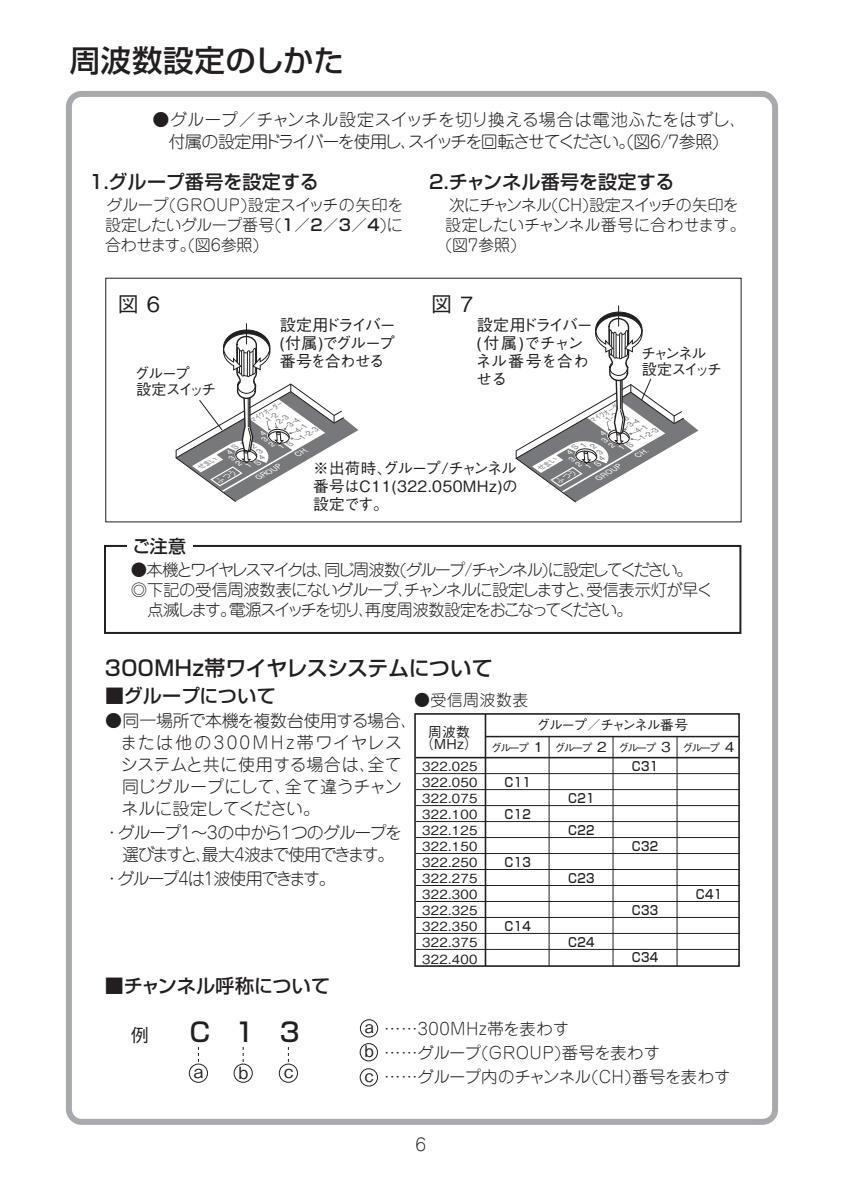
<style>
.page{position:relative;width:842px;height:1191px;background:#fff}
.page>*{position:absolute;margin:0;border:0;box-sizing:border-box;transform-origin:0 0}
.t1{font:500 30.4px "Shin Go Pro";letter-spacing:.025em;color:#231f20}
.t2{font:500 26px "Shin Go Pro";color:#231f20}
.t3{font:500 21px "Shin Go Pro";letter-spacing:-.01em;color:#231f20}
.t4{font:500 21px "Gothic BBB Pro";color:#231f20}
.t5{font:500 19px "Shin Go Pro";color:#231f20}
.t6{font:500 18.2px "Gothic BBB Pro";color:#231f20}
.t7{font:500 18px "Shin Go Pro";color:#231f20}
.t8{font:300 17px/22px "Jun 101 Pro";letter-spacing:-.015em;color:#231f20}
.t9{font:300 17px/22px "Jun 101 Pro";letter-spacing:-.035em;color:#231f20}
.t10{font:300 17px/22px "Jun 101 Pro";letter-spacing:-.08em;color:#231f20}
.t11{font:300 17px "Jun 101 Pro";letter-spacing:-.085em;color:#231f20}
.t12{font:500 16.8px "Gothic BBB Pro";color:#231f20}
.t13{font:300 16.4px/23.6px "Jun 101 Pro";letter-spacing:-.005em;color:#231f20}
.t14{font:300 16.4px "Jun 101 Pro";letter-spacing:-.125em;color:#231f20}
.t15{font:300 16.4px "Jun 101 Pro";letter-spacing:-.065em;color:#231f20}
.t16{font:300 16.4px "Jun 101 Pro";letter-spacing:-.115em;color:#231f20}
.t17{font:300 16px/20px "Jun 101 Pro";letter-spacing:-.01em;color:#231f20;text-align:justify}
.t18{font:500 16px/18px "Gothic BBB Pro";letter-spacing:-.08em;color:#231f20;text-align:justify}
.t19{font:500 16px/18px "Gothic BBB Pro";letter-spacing:-.04em;color:#231f20}
.t20{font:500 15.6px/18.2px "Gothic BBB Pro";letter-spacing:.02em;color:#231f20;text-align:justify}
.t21{font:500 15px/16px "Gothic BBB Pro";letter-spacing:-.145em;color:#231f20}
.t22{font:500 15px/16px "Gothic BBB Pro";letter-spacing:-.115em;color:#231f20}
.t23{font:500 13.6px "Gothic BBB Pro";letter-spacing:-.105em;color:#231f20}
.t24{font:500 13.6px/12.8px "Gothic BBB Pro";letter-spacing:-.08em;color:#231f20;text-align:center}
.t25{font:500 12.6px/16px "Gothic BBB Pro";letter-spacing:.025em;color:#231f20;text-align:justify;scale:1.05 1}
.t26{font:500 12.6px "Shin Go Pro";letter-spacing:.025em;color:#231f20;scale:.88 1}
.t27{font:500 11.2px "Gothic BBB Pro";letter-spacing:-.185em;color:#231f20}
.t28{font:italic 7.8px/8.2px "Helvetica";color:#76787b}
.t29{font:italic 500 7.8px "Gothic BBB Pro";color:#76787b;scale:.76 1}
.t30{font:italic 7.4px "Helvetica";color:#fff}
.s1{font-family:"Shin Go Pro";font-weight:500}
.s2{font-size:13.6px}
</style>
<div class="page">
<div style="left:66px;top:91px;width:712px;height:1033px;border:6px solid #a8a9ad;border-radius:13px"></div>
<div style="left:104px;top:545px;width:637px;height:89px;background:#fff;border:2px solid #231f20"></div>
<div style="left:189px;top:1063px;width:19px;height:19px;border:1px solid #231f20;border-radius:50%"></div>
<div style="left:234px;top:1063px;width:19px;height:19px;border:1px solid #231f20;border-radius:50%"></div>
<div style="left:279px;top:1063px;width:19px;height:19px;border:1px solid #231f20;border-radius:50%"></div>
<div style="left:360px;top:1019px;width:18px;height:18px;border:1px solid #231f20;border-radius:50%"></div>
<div style="left:360px;top:1043px;width:18px;height:18px;border:1px solid #231f20;border-radius:50%"></div>
<div style="left:360px;top:1068px;width:18px;height:18px;border:1px solid #231f20;border-radius:50%"></div>
<div style="left:414px;top:713px;width:326px;height:254px;border:2px solid #231f20"></div>
<hr style="left:416px;top:757px;width:323px;height:1px;background:#231f20">
<hr style="left:416px;top:773px;width:323px;height:1px;background:#231f20">
<hr style="left:416px;top:789px;width:323px;height:1px;background:#231f20">
<hr style="left:416px;top:805px;width:323px;height:1px;background:#231f20">
<hr style="left:416px;top:821px;width:323px;height:1px;background:#231f20">
<hr style="left:416px;top:837px;width:323px;height:1px;background:#231f20">
<hr style="left:416px;top:853px;width:323px;height:1px;background:#231f20">
<hr style="left:416px;top:869px;width:323px;height:1px;background:#231f20">
<hr style="left:416px;top:885px;width:323px;height:1px;background:#231f20">
<hr style="left:416px;top:901px;width:323px;height:1px;background:#231f20">
<hr style="left:416px;top:917px;width:323px;height:1px;background:#231f20">
<hr style="left:416px;top:933px;width:323px;height:1px;background:#231f20">
<hr style="left:416px;top:949px;width:323px;height:1px;background:#231f20">
<hr style="left:485px;top:714px;width:1px;height:252px;background:#231f20">
<hr style="left:549px;top:736px;width:1px;height:230px;background:#231f20">
<hr style="left:613px;top:736px;width:1px;height:230px;background:#231f20">
<hr style="left:677px;top:736px;width:1px;height:230px;background:#231f20">
<hr style="left:486px;top:736px;width:253px;height:1px;background:#231f20">
<div style="left:127px;top:534px;width:65px;height:24px;background:#fff"></div>
<svg style="left:172px;top:277px;width:186px;height:271px"></svg>
<svg style="left:512px;top:277px;width:186px;height:270px"></svg>
<h1 class="t1" style="left:70px;top:36px;width:276px">周波数設定のしかた</h1>
<p class="t9" style="left:168px;top:107px;width:580px;text-indent:-16px">●グループ／チャンネル設定スイッチを切り換える場合は電池ふたをはずし、付属の設定用ドライバーを使用し､スイッチを回転させてください｡(図6/7参照)</p>
<p class="t5" style="left:89px;top:166px;width:231px">1.グループ番号を設定する</p>
<p class="t17" style="left:105px;top:193px;width:300px">グループ(GROUP)設定スイッチの矢印を設定したいグループ番号(<span class="s1">1</span>／<span class="s1">2</span>／<span class="s1">3</span>／<span class="s1">4</span>)に合わせます｡(図6参照)</p>
<p class="t5" style="left:429px;top:166px;width:247px">2.チャンネル番号を設定する</p>
<p class="t17" style="left:445px;top:193px;width:295px">次にチャンネル(CH)設定スイッチの矢印を設定したいチャンネル番号に合わせます｡(図7参照)</p>
<h3 class="t4" style="left:118px;top:287px;width:44px">図 6</h3>
<h3 class="t4" style="left:431px;top:287px;width:44px">図 7</h3>
<p class="t22" style="left:134px;top:364px;width:83px">グループ<br>設定スイッチ</p>
<p class="t18" style="left:280px;top:314px;width:118px">設定用ドライバー(付属)でグループ番号を合わせる</p>
<p class="t19" style="left:476px;top:314px;width:119px">設定用ドライバー(付属)でチャンネル番号を合わせる</p>
<p class="t21" style="left:641px;top:344px;width:83px">チャンネル設定スイッチ</p>
<p class="t29" style="left:249px;top:414px;width:49px;rotate:-30deg">マイクオーダー</p>
<p class="t28" style="left:295px;top:427px;width:21px;rotate:-30deg">4-1<br>1-2-3</p>
<p class="t29" style="left:589px;top:415px;width:49px;rotate:-30deg">マイクオーダー</p>
<p class="t28" style="left:627px;top:421px;width:17px;line-height:9.2px;text-align:center;rotate:-30deg">3-4<br>4-1</p>
<p class="t28" style="left:640px;top:434px;width:21px;rotate:-30deg">1-2-3</p>
<p class="t7" style="left:132px;top:531px;width:55px">ご注意</p>
<p class="t30" style="left:255px;top:473px;width:30px;rotate:-30deg">GROUP</p>
<p class="t20" style="left:313px;top:457px;width:206px">※出荷時､グループ/チャンネル番号はC11(322.050MHz)の設定です｡</p>
<p class="t30" style="left:595px;top:474px;width:30px;rotate:-30deg">GROUP</p>
<p class="t14" style="left:131px;top:557px;width:555px">●本機とワイヤレスマイクは､同じ周波数(グループ/チャンネル)に設定してください｡</p>
<p class="t15" style="left:131px;top:577px;width:584px">◎下記の受信周波数表にないグループ、チャンネルに設定しますと、受信表示灯が早く</p>
<p class="t16" style="left:147px;top:596px;width:487px">点滅します。電源スイッチを切り、再度周波数設定をおこなってください。</p>
<h3 class="t3" style="left:105px;top:651px;width:389px">300MHz帯ワイヤレスシステムについて</h3>
<p class="t5" style="left:105px;top:680px;width:172px">■グループについて</p>
<p class="t8" style="left:120px;top:707px;width:299px;text-indent:-15px">●同一場所で本機を複数台使用する場合、または他の300MHz帯ワイヤレスシステムと共に使用する場合は、全て同じグループにして､全て違うチャンネルに設定してください。</p>
<p class="t10" style="left:122px;top:819px;width:282px;text-indent:-19px">・グループ1～3の中から1つのグループを選びますと、最大4波まで使用できます。</p>
<p class="t11" style="left:103px;top:865px;width:234px">・グループ4は1波使用できます。</p>
<p class="t17" style="left:414px;top:687px;width:116px">●受信周波数表</p>
<p class="t24" style="left:420px;top:723px;width:59px">周波数（MHz）</p>
<p class="t23" style="left:536px;top:714px;width:153px">グループ／チャンネル番号</p>
<p class="t26" style="left:505px;top:771px;width:31px">C11</p>
<p class="t26" style="left:505px;top:803px;width:31px">C12</p>
<p class="t26" style="left:505px;top:851px;width:31px">C13</p>
<p class="t27" style="left:491px;top:739px;width:245px">グループ <span class="s2">1</span> グループ <span class="s2">2</span> グループ <span class="s2">3</span> グループ <span class="s2">4</span></p>
<p class="t26" style="left:632px;top:756px;width:31px">C31</p>
<p class="t25" style="left:422px;top:756px;width:54px">322.025<br>322.050<br>322.075<br>322.100<br>322.125<br>322.150<br>322.250<br>322.275<br>322.300<br>322.325<br>322.350<br>322.375<br>322.400</p>
<p class="t26" style="left:568px;top:787px;width:31px">C21</p>
<p class="t26" style="left:568px;top:819px;width:31px">C22</p>
<p class="t26" style="left:568px;top:867px;width:31px">C23</p>
<p class="t26" style="left:632px;top:835px;width:31px">C32</p>
<p class="t26" style="left:696px;top:883px;width:31px">C41</p>
<p class="t26" style="left:632px;top:899px;width:31px">C33</p>
<p class="t26" style="left:632px;top:947px;width:31px">C34</p>
<p class="t26" style="left:505px;top:915px;width:31px">C14</p>
<p class="t26" style="left:568px;top:931px;width:31px">C24</p>
<p class="t5" style="left:105px;top:970px;width:227px">■チャンネル呼称について</p>
<p class="t6" style="left:131px;top:1020px;width:20px">例</p>
<h2 class="t2" style="left:189px;top:1011px;width:112px">C13</h2>
<p class="t12" style="left:194px;top:1057px;width:11px">a</p>
<p class="t12" style="left:239px;top:1058px;width:11px">b</p>
<p class="t12" style="left:284px;top:1057px;width:11px">c</p>
<p class="t18" style="left:365px;top:1012px;width:11px;line-height:24.4px">a b c</p>
<p class="t13" style="left:384px;top:1015px;width:348px">……300MHz帯を表わす<br>……グループ(GROUP)番号を表わす<br>……グループ内のチャンネル(CH)番号を表わす</p>
<p class="t9" style="left:416px;top:1131px;width:12px">6</p>
</div>
